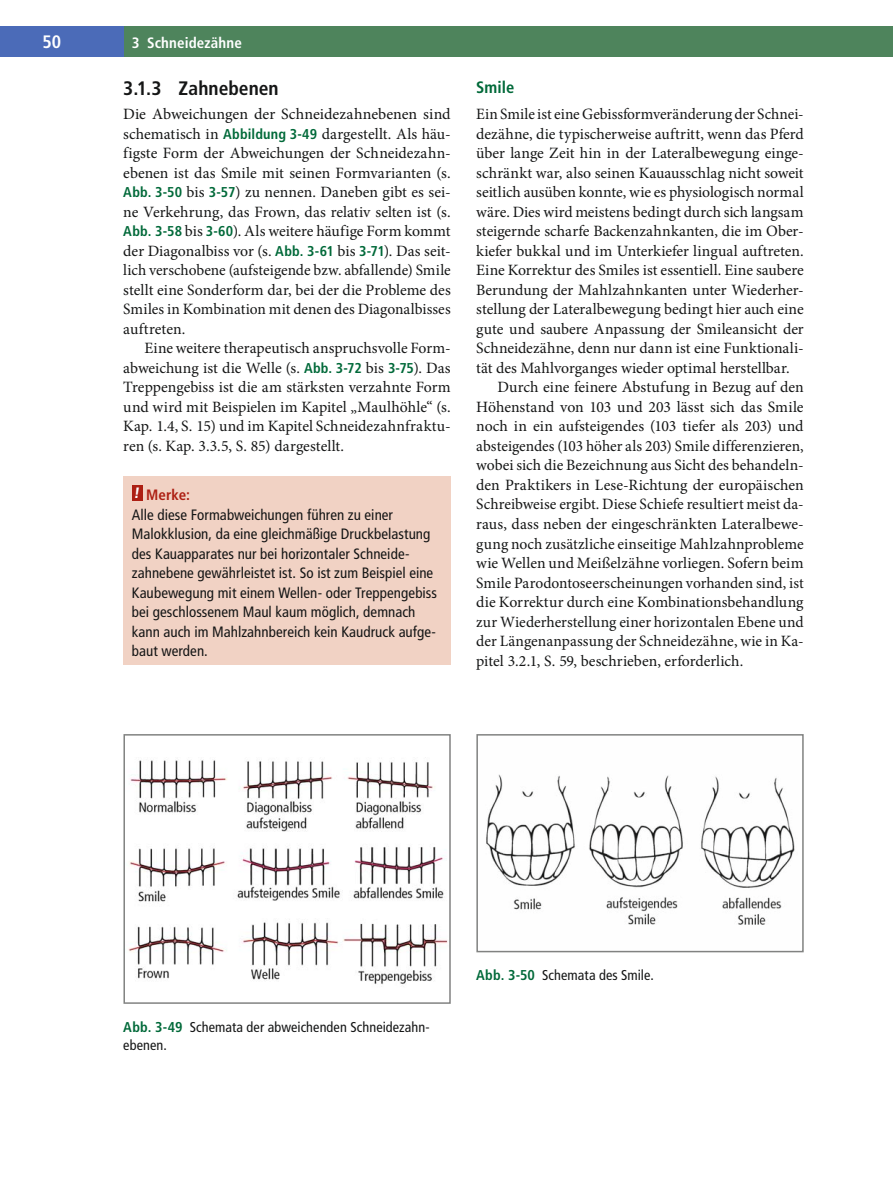
<style>
.page{position:relative;width:893px;height:1191px;background:#fff}
.page>*{position:absolute;margin:0;border:0;box-sizing:border-box;transform-origin:0 0}
.t1{font:700 condensed 19.5px "Frutiger LT Std";color:#151616}
.t2{font:700 condensed 18px "Frutiger LT Std";color:#fff}
.t3{font:700 condensed 16.5px "Frutiger LT Std";color:#006939}
.t4{font:15.75px/19.5px "Minion Pro";color:#151616;text-align:justify}
.t5{font:condensed 15px/19.5px "Frutiger LT Std";color:#151616}
.t6{font:700 condensed 15px "Frutiger LT Std";letter-spacing:.01em;color:#fff}
.t7{font:condensed 14.25px/18px "Frutiger LT Std";letter-spacing:.005em;color:#151616}
.s1{font-family:"Frutiger LT Std";font-weight:700;font-stretch:condensed;font-size:14.25px;color:#006939}
.s2{font-weight:900;color:#fff}
.s3{font-weight:700;color:#ad1f13}
.s4{font-weight:700;color:#006939}
</style>
<div class="page">
<div style="left:0;top:27px;width:893px;height:30px;background:#4e845c"></div>
<div style="left:0;top:27px;width:123px;height:30px;background:#4b6bb8"></div>
<div style="left:123px;top:476px;width:328px;height:189px;background:#f1d2c4"></div>
<div style="left:132px;top:485px;width:10px;height:15px;background:#ad1f13"></div>
<img style="left:128px;top:759px;width:320px;height:226px">
<div style="left:123px;top:734px;width:328px;height:269px;border:2px solid #818281"></div>
<img style="left:486px;top:774px;width:309px;height:151px">
<div style="left:476px;top:734px;width:328px;height:218px;border:2px solid #818281"></div>
<p class="t2" style="left:43px;top:35px;width:20px">50</p>
<p class="t6" style="left:132px;top:37px;width:112px">3 Schneidezähne</p>
<p class="t1" style="left:123px;top:81px;width:157px">3.1.3 Zahnebenen</p>
<p class="t4" style="left:123px;top:106px;width:329px">Die Abweichungen der Schneidezahnebenen sind schematisch in <span class="s1">Abbildung 3-49</span> dargestellt. Als häu&shy;figste Form der Abweichungen der Schneidezahn&shy;ebenen ist das Smile mit seinen Formvarianten (s.<br><span class="s1">Abb. 3-50</span> bis <span class="s1">3-57</span>) zu nennen. Daneben gibt es sei&shy;ne Verkehrung, das Frown, das relativ selten ist (s.<br><span class="s1">Abb. 3-58</span> bis <span class="s1">3-60</span>). Als weitere häufige Form kommt der Diagonalbiss vor (s. <span class="s1">Abb. 3-61</span> bis <span class="s1">3-71</span>). Das seit&shy;lich verschobene (aufsteigende bzw. abfallende) Smile stellt eine Sonderform dar, bei der die Probleme des Smiles in Kombination mit denen des Diagonalbisses auftreten.</p>
<p class="t4" style="left:123px;top:340px;width:329px;text-indent:21px">Eine weitere therapeutisch anspruchsvolle Form&shy;abweichung ist die Welle (s. <span class="s1">Abb. 3-72</span> bis <span class="s1">3-75</span>). Das Treppengebiss ist die am stärksten verzahnte Form und wird mit Beispielen im Kapitel „Maulhöhle“ (s.<br>Kap. 1.4, S. 15) und im Kapitel Schneidezahnfraktu&shy;ren (s. Kap. 3.3.5, S. 85) dargestellt.</p>
<p class="t5" style="left:132px;top:486px;width:307px"><span class="s2">!</span> <span class="s3">Merke:<br></span>Alle diese Formabweichungen führen zu einer Malokklusion, da eine gleichmäßige Druckbelastung des Kauapparates nur bei horizontaler Schneide&shy;zahnebene gewährleistet ist. So ist zum Beispiel eine Kaubewegung mit einem Wellen- oder Treppengebiss bei geschlossenem Maul kaum möglich, demnach kann auch im Mahlzahnbereich kein Kaudruck aufge&shy;baut werden.</p>
<p class="t3" style="left:476px;top:81px;width:39px">Smile</p>
<p class="t4" style="left:476px;top:106px;width:329px">Ein Smile ist eine Gebissformveränderung der Schnei-</p>
<p class="t4" style="left:476px;top:125px;width:329px">dezähne, die typischerweise auftritt, wenn das Pferd</p>
<p class="t4" style="left:476px;top:145px;width:329px">über lange Zeit hin in der Lateralbewegung einge-</p>
<p class="t4" style="left:476px;top:164px;width:329px">schränkt war, also seinen Kauausschlag nicht soweit</p>
<p class="t4" style="left:476px;top:184px;width:329px">seitlich ausüben konnte, wie es physiologisch normal</p>
<p class="t4" style="left:476px;top:203px;width:329px">wäre. Dies wird meistens bedingt durch sich langsam</p>
<p class="t4" style="left:476px;top:223px;width:329px">steigernde scharfe Backenzahnkanten, die im Ober-</p>
<p class="t4" style="left:476px;top:242px;width:329px">kiefer bukkal und im Unterkiefer lingual auftreten.</p>
<p class="t4" style="left:476px;top:262px;width:329px">Eine Korrektur des Smiles ist essentiell. Eine saubere</p>
<p class="t4" style="left:476px;top:281px;width:329px">Berundung der Mahlzahnkanten unter Wiederher-</p>
<p class="t4" style="left:476px;top:301px;width:329px">stellung der Lateralbewegung bedingt hier auch eine</p>
<p class="t4" style="left:476px;top:320px;width:329px">gute und saubere Anpassung der Smileansicht der</p>
<p class="t4" style="left:476px;top:340px;width:329px">Schneidezähne, denn nur dann ist eine Funktionali-</p>
<p class="t4" style="left:476px;top:359px;width:315px">tät des Mahlvorganges wieder optimal herstellbar.</p>
<p class="t4" style="left:497px;top:379px;width:308px">Durch eine feinere Abstufung in Bezug auf den</p>
<p class="t4" style="left:476px;top:398px;width:329px">Höhenstand von 103 und 203 lässt sich das Smile</p>
<p class="t4" style="left:476px;top:418px;width:329px">noch in ein aufsteigendes (103 tiefer als 203) und</p>
<p class="t4" style="left:476px;top:437px;width:329px">absteigendes (103 höher als 203) Smile differenzieren,</p>
<p class="t4" style="left:476px;top:457px;width:329px">wobei sich die Bezeichnung aus Sicht des behandeln-</p>
<p class="t4" style="left:476px;top:476px;width:329px">den Praktikers in Lese-Richtung der europäischen</p>
<p class="t4" style="left:476px;top:496px;width:329px">Schreibweise ergibt. Diese Schiefe resultiert meist da-</p>
<p class="t4" style="left:476px;top:515px;width:329px">raus, dass neben der eingeschränkten Lateralbewe-</p>
<p class="t4" style="left:476px;top:535px;width:329px">gung noch zusätzliche einseitige Mahlzahnprobleme</p>
<p class="t4" style="left:476px;top:554px;width:329px">wie Wellen und Meißelzähne vorliegen. Sofern beim</p>
<p class="t4" style="left:476px;top:574px;width:329px">Smile Parodontoseerscheinungen vorhanden sind, ist</p>
<p class="t4" style="left:476px;top:593px;width:329px">die Korrektur durch eine Kombinationsbehandlung</p>
<p class="t4" style="left:476px;top:613px;width:329px">zur Wiederherstellung einer horizontalen Ebene und</p>
<p class="t4" style="left:476px;top:632px;width:329px">der Längenanpassung der Schneidezähne, wie in Ka-</p>
<p class="t4" style="left:476px;top:652px;width:269px">pitel 3.2.1, S. 59, beschrieben, erforderlich.</p>
<p class="t7" style="left:123px;top:1018px;width:308px"><span class="s4">Abb. 3-49</span> Schemata der abweichenden Schneidezahn&shy;ebenen.</p>
<p class="t7" style="left:476px;top:967px;width:179px"><span class="s4">Abb. 3-50</span> Schemata des Smile.</p>
</div>
